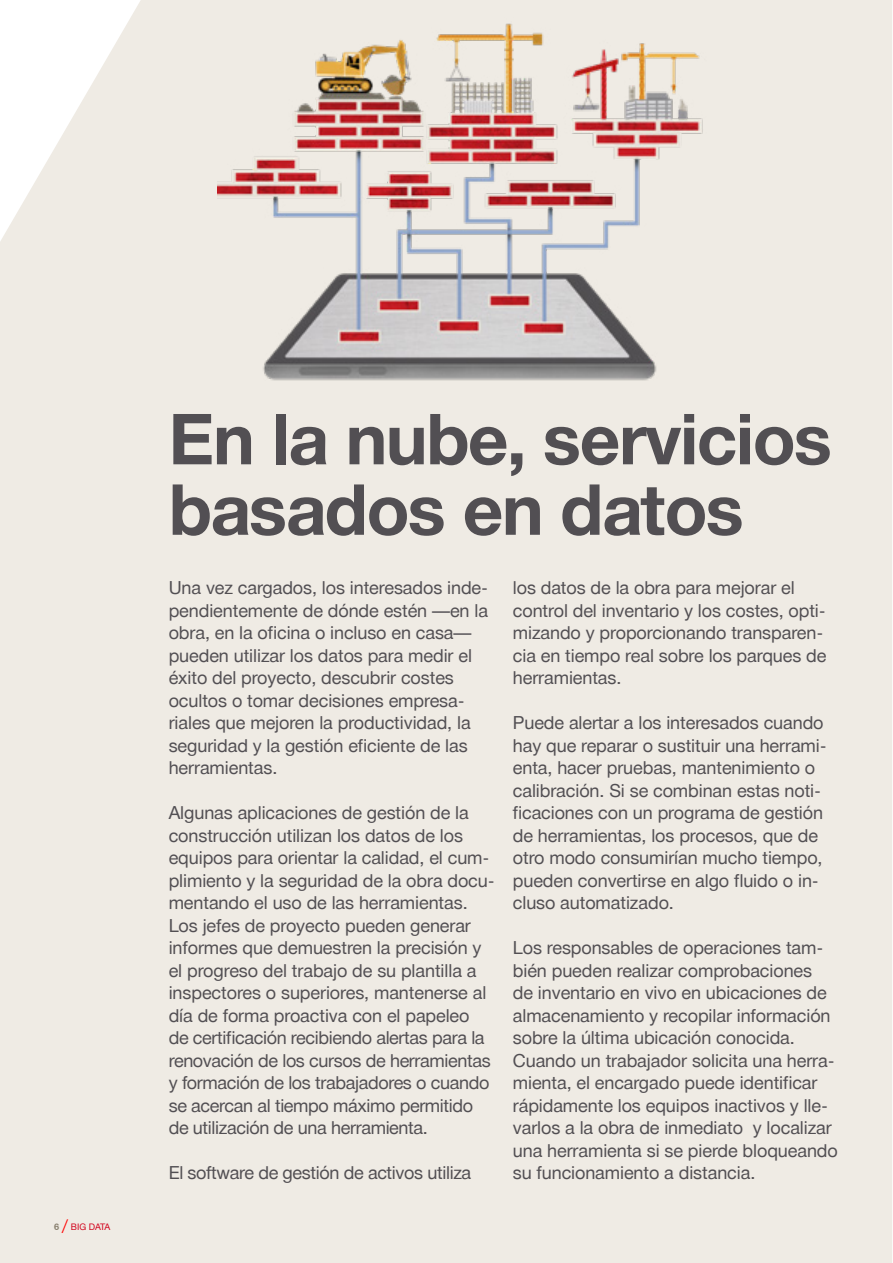
<style>
.page{position:relative;width:893px;height:1263px;background:#efebe4}
.page>*{position:absolute;margin:0;border:0;box-sizing:border-box;transform-origin:0 0}
.t1{font:700 70.5px/70.5px "Hilti";letter-spacing:-.02em;color:#524f53}
.t2{font:18px/22.5px "Hilti";letter-spacing:-.005em;color:#524f53}
.t3{font:9px "Hilti";color:#d2051e}
.s1{font-weight:700;color:#887f6e}
.s2{font-size:15px;color:#f00}
</style>
<div class="page">
<img style="left:217px;top:23px;width:486px;height:358px">
<svg style="left:0;top:0;width:141px;height:241px"></svg>
<hr style="left:892px;top:0;width:1px;height:1263px;background:#fff">
<p class="t3" style="left:54px;top:1221px;width:58px"><span class="s1">6</span> <span class="s2">/</span> BIG DATA</p>
<h1 class="t1" style="left:169px;top:401px;width:665px">En la nube, servicios basados en datos</h1>
<p class="t2" style="left:169px;top:576px;width:321px">Una vez cargados, los interesados inde&shy;pendientemente de dónde estén —en la obra, en la oficina o incluso en casa— pueden utilizar los datos para medir el éxito del proyecto, descubrir costes ocultos o tomar decisiones empresa&shy;riales que mejoren la productividad, la seguridad y la gestión eficiente de las herramientas.</p>
<p class="t2" style="left:169px;top:801px;width:328px">Algunas aplicaciones de gestión de la construcción utilizan los datos de los equipos para orientar la calidad, el cum&shy;plimiento y la seguridad de la obra docu&shy;mentando el uso de las herramientas.<br>Los jefes de proyecto pueden generar informes que demuestren la precisión y el progreso del trabajo de su plantilla a inspectores o superiores, mantenerse al día de forma proactiva con el papeleo<br>de certificación recibiendo alertas para la renovación de los cursos de herramientas y formación de los trabajadores o cuando se acercan al tiempo máximo permitido de utilización de una herramienta.</p>
<p class="t2" style="left:169px;top:1161px;width:304px">El software de gestión de activos utiliza</p>
<p class="t2" style="left:513px;top:576px;width:315px">los datos de la obra para mejorar el control del inventario y los costes, opti&shy;mizando y proporcionando transparen&shy;cia en tiempo real sobre los parques de herramientas.</p>
<p class="t2" style="left:513px;top:711px;width:315px">Puede alertar a los interesados cuando hay que reparar o sustituir una herrami&shy;enta, hacer pruebas, mantenimiento o calibración. Si se combinan estas noti&shy;ficaciones con un programa de gestión de herramientas, los procesos, que de otro modo consumirían mucho tiempo, pueden convertirse en algo fluido o in&shy;cluso automatizado.</p>
<p class="t2" style="left:513px;top:936px;width:327px">Los responsables de operaciones tam&shy;bién pueden realizar comprobaciones<br>de inventario en vivo en ubicaciones de almacenamiento y recopilar información sobre la última ubicación conocida.<br>Cuando un trabajador solicita una herra&shy;mienta, el encargado puede identificar rápidamente los equipos inactivos y lle&shy;varlos a la obra de inmediato y localizar una herramienta si se pierde bloqueando su funcionamiento a distancia.</p>
</div>
